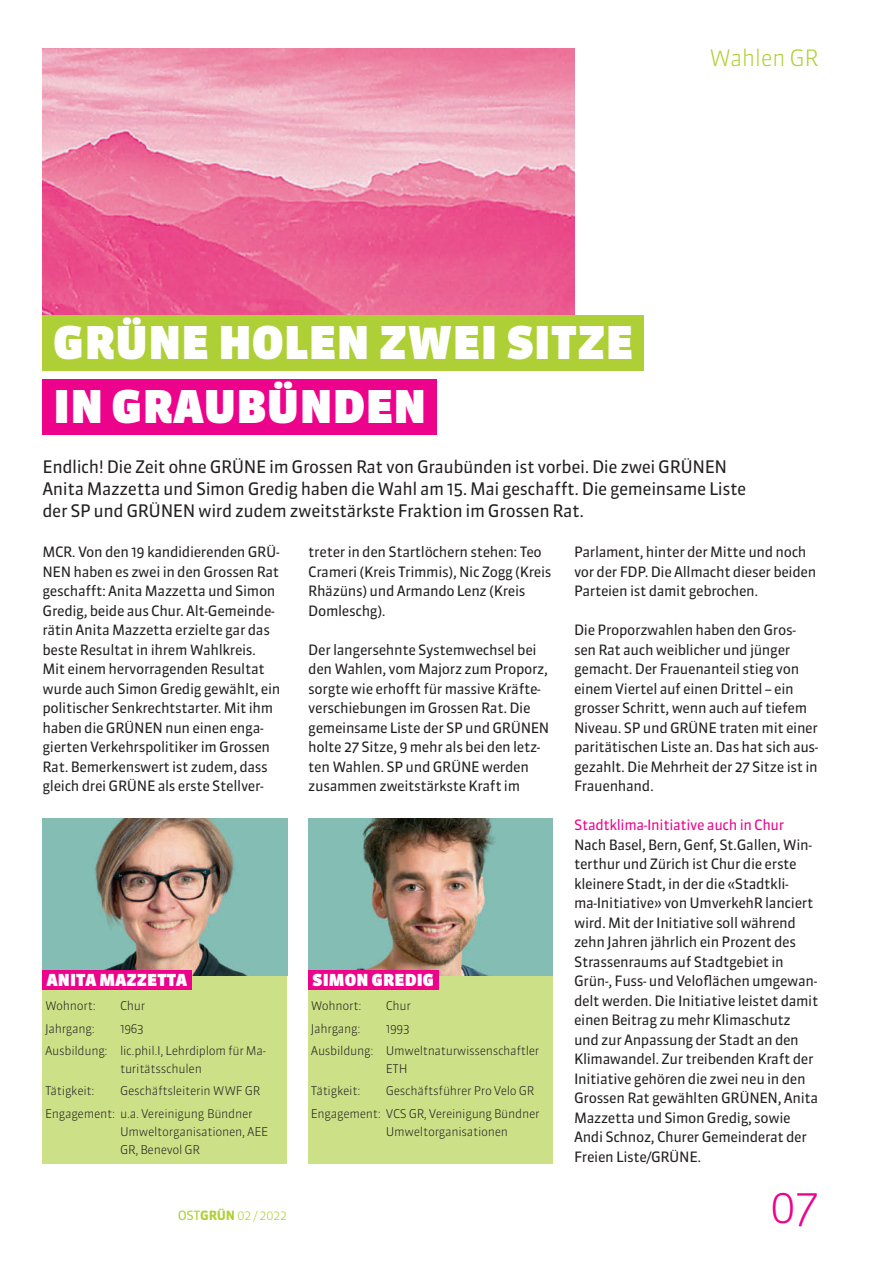
<style>
.page{position:relative;width:893px;height:1263px;background:#fff}
.page>*{position:absolute;margin:0;border:0;box-sizing:border-box;transform-origin:0 0}
.t1{font:900 45px "Sanuk OT";letter-spacing:.01em;color:#fff}
.t2{font:300 45px "Sanuk OT";color:#ed028c}
.t3{font:300 22.5px "Sanuk OT";letter-spacing:-.025em;color:#aed036}
.t4{font:17.25px/22.2px "Sanuk OT";letter-spacing:-.025em;color:#231f20}
.t5{font:900 16.5px "Sanuk OT";letter-spacing:.01em;color:#fff}
.t6{font:14.25px/19.5px "Sanuk OT";letter-spacing:-.025em;color:#231f20}
.t7{font:14.25px "Sanuk OT";color:#ed028c}
.t8{font:300 12.75px "Sanuk OT";letter-spacing:-.025em;color:#aed036}
.t9{font:300 12px/22.2px "Sanuk OT";letter-spacing:-.025em;color:#231f20}
.s1{font-weight:400}
.s2{font-weight:700}
</style>
<div class="page">
<img style="left:308px;top:819px;width:245px;height:157px">
<img style="left:43px;top:819px;width:244px;height:157px">
<img style="left:43px;top:49px;width:531px;height:266px">
<div style="left:43px;top:379px;width:394px;height:55px;background:#ed028c"></div>
<div style="left:43px;top:315px;width:601px;height:56px;background:#aed036"></div>
<div style="left:43px;top:976px;width:244px;height:188px;background:#cce088"></div>
<div style="left:43px;top:970px;width:149px;height:20px;background:#ed028c"></div>
<div style="left:308px;top:976px;width:245px;height:188px;background:#cce088"></div>
<div style="left:308px;top:970px;width:131px;height:20px;background:#ed028c"></div>
<h2 class="t3" style="left:709px;top:44px;width:111px">Wahlen GR</h2>
<h1 class="t1" style="left:54px;top:315px;width:581px">GRÜNE HOLEN ZWEI SITZE</h1>
<h1 class="t1" style="left:54px;top:378px;width:374px">IN GRAUBÜNDEN</h1>
<p class="t4" style="left:43px;top:455px;width:705px">Endlich! Die Zeit ohne GRÜNE im Grossen Rat von Graubünden ist vorbei. Die zwei GRÜNEN<br>Anita Mazzetta und Simon Gredig haben die Wahl am 15. Mai geschafft. Die gemeinsame Liste der SP und GRÜNEN wird zudem zweitstärkste Fraktion im Grossen Rat.</p>
<p class="t6" style="left:308px;top:542px;width:245px">treter in den Startlöchern stehen: Teo<br>Crameri (Kreis Trimmis), Nic Zogg (Kreis<br>Rhäzüns) und Armando Lenz (Kreis<br>Domleschg).</p>
<p class="t6" style="left:308px;top:640px;width:243px">Der langersehnte Systemwechsel bei den Wahlen, vom Majorz zum Proporz, sorgte wie erhofft für massive Kräfte&shy;verschiebungen im Grossen Rat. Die gemeinsame Liste der SP und GRÜNEN holte 27 Sitze, 9 mehr als bei den letz&shy;ten Wahlen. SP und GRÜNE werden zusammen zweitstärkste Kraft im</p>
<p class="t6" style="left:43px;top:542px;width:239px">MCR. Von den 19 kandidierenden GRÜ-NEN haben es zwei in den Grossen Rat geschafft: Anita Mazzetta und Simon Gredig, beide aus Chur. Alt-Gemeinde&shy;rätin Anita Mazzetta erzielte gar das beste Resultat in ihrem Wahlkreis.<br>Mit einem hervorragenden Resultat wurde auch Simon Gredig gewählt, ein politischer Senkrechtstarter. Mit ihm haben die GRÜNEN nun einen enga&shy;gierten Verkehrspolitiker im Grossen Rat. Bemerkenswert ist zudem, dass gleich drei GRÜNE als erste Stellver-</p>
<p class="t6" style="left:574px;top:542px;width:244px">Parlament, hinter der Mitte und noch vor der FDP. Die Allmacht dieser beiden<br>Parteien ist damit gebrochen.</p>
<p class="t6" style="left:574px;top:620px;width:246px">Die Proporzwahlen haben den Gros&shy;sen Rat auch weiblicher und jünger gemacht. Der Frauenanteil stieg von einem Viertel auf einen Drittel – ein grosser Schritt, wenn auch auf tiefem Niveau. SP und GRÜNE traten mit einer paritätischen Liste an. Das hat sich aus&shy;gezahlt. Die Mehrheit der 27 Sitze ist in Frauenhand.</p>
<p class="t7" style="left:574px;top:816px;width:212px">Stadtklima-Initiative auch in Chur</p>
<p class="t6" style="left:574px;top:835px;width:246px">Nach Basel, Bern, Genf, St.Gallen, Win&shy;terthur und Zürich ist Chur die erste kleinere Stadt, in der die «Stadtkli&shy;ma-Initiative» von UmverkehR lanciert wird. Mit der Initiative soll während zehn Jahren jährlich ein Prozent des Strassenraums auf Stadtgebiet in Grün-, Fuss- und Veloflächen umgewan&shy;delt werden. Die Initiative leistet damit einen Beitrag zu mehr Klimaschutz und zur Anpassung der Stadt an den Klimawandel. Zur treibenden Kraft der Initiative gehören die zwei neu in den Grossen Rat gewählten GRÜNEN, Anita Mazzetta und Simon Gredig, sowie Andi Schnoz, Churer Gemeinderat der Freien Liste/GRÜNE.</p>
<p class="t5" style="left:313px;top:970px;width:123px">SIMON GREDIG</p>
<p class="t5" style="left:47px;top:970px;width:142px">ANITA MAZZETTA</p>
<p class="t9" style="left:45px;top:995px;width:52px">Wohnort:</p>
<p class="t9" style="left:120px;top:995px;width:27px">Chur</p>
<p class="t9" style="left:45px;top:1017px;width:51px">Jahrgang:</p>
<p class="t9" style="left:311px;top:995px;width:52px">Wohnort:</p>
<p class="t9" style="left:386px;top:995px;width:27px">Chur</p>
<p class="t9" style="left:311px;top:1017px;width:51px">Jahrgang:</p>
<p class="t9" style="left:45px;top:1017px;width:222px;text-indent:75px">1963<br>Ausbildung: lic.phil.I, Lehrdiplom für Ma-</p>
<p class="t9" style="left:120px;top:1057px;width:83px">turitätsschulen</p>
<p class="t9" style="left:45px;top:1080px;width:51px">Tätigkeit:</p>
<p class="t9" style="left:311px;top:1017px;width:230px;text-indent:75px">1993<br>Ausbildung: Umweltnaturwissenschaftler</p>
<p class="t9" style="left:386px;top:1057px;width:23px">ETH</p>
<p class="t9" style="left:311px;top:1080px;width:51px">Tätigkeit:</p>
<p class="t9" style="left:45px;top:1080px;width:217px;text-indent:75px">Geschäftsleiterin WWF GR<br>Engagement: u.a. Vereinigung Bündner</p>
<p class="t9" style="left:120px;top:1122px;width:150px;line-height:18px">Umweltorganisationen, AEE<br>GR, Benevol GR</p>
<p class="t9" style="left:311px;top:1080px;width:230px;text-indent:75px">Geschäftsführer Pro Velo GR<br>Engagement: VCS GR, Vereinigung Bündner</p>
<p class="t9" style="left:386px;top:1120px;width:124px">Umweltorganisationen</p>
<p class="t8" style="left:178px;top:1207px;width:111px"><span class="s1">OST</span><span class="s2">GRÜN</span> 02 / 2022</p>
<h1 class="t2" style="left:769px;top:1179px;width:51px">07</h1>
</div>
